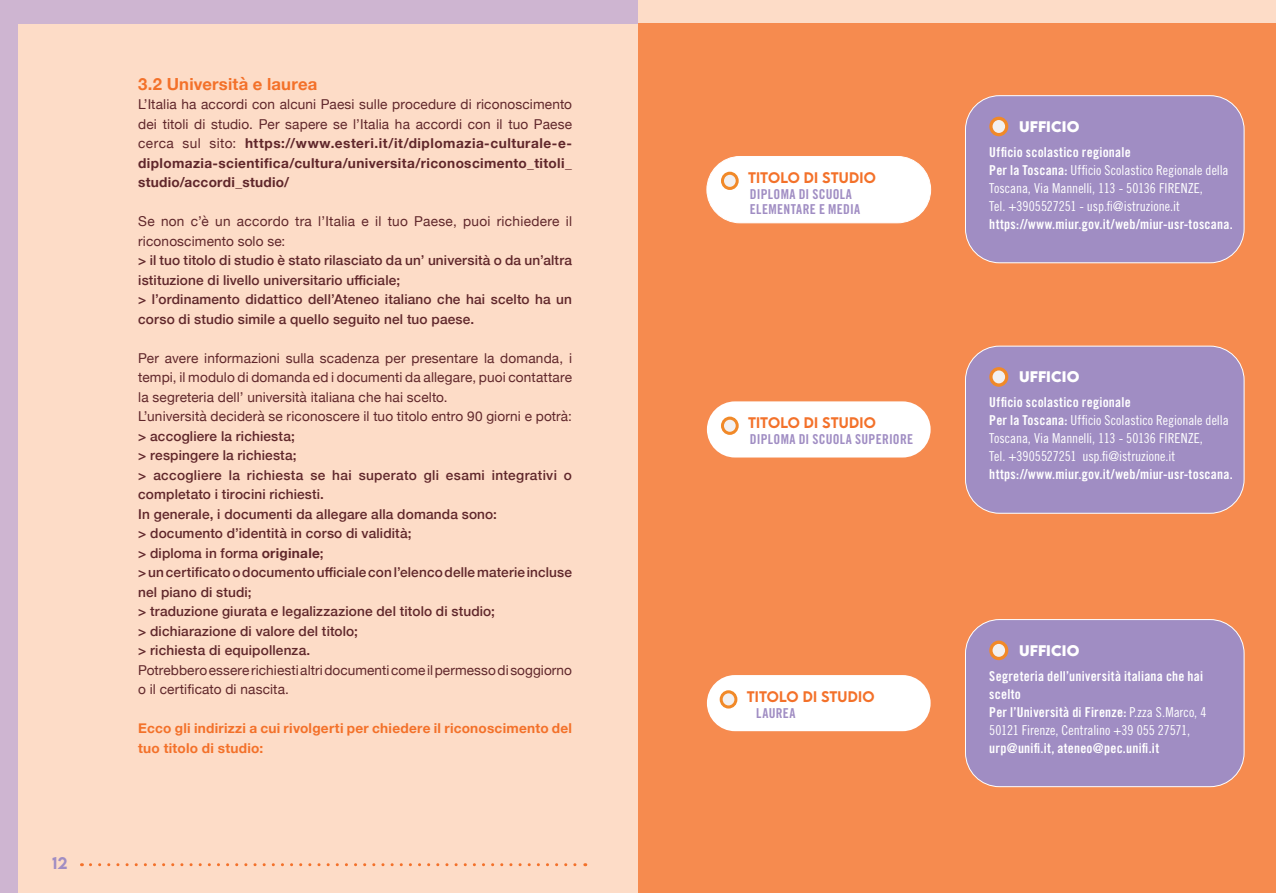
<style>
.page{position:relative;width:1276px;height:893px;background:#fddcc7}
.page>*{position:absolute;margin:0;border:0;box-sizing:border-box;transform-origin:0 0}
.t1{font:700 16.65px "Helvetica Neue";letter-spacing:.01em;color:#f3712a}
.t2{font:500 15px "LEMONMILK";color:#a08dc3}
.t3{font:500 13.65px/19.5px "Helvetica Neue";letter-spacing:.01em;color:#60272b}
.t4{font:13.65px/19.5px "Helvetica Neue";letter-spacing:.01em;color:#60272b}
.t5{font:13.65px/18px "Trade Gothic LT Std Cn 18";color:#fff}
.t6{font:700 13.65px/19.5px "Helvetica Neue";letter-spacing:.025em;color:#60272b;text-align:justify}
.t7{font:13.65px/18px "Trade Gothic LT Std Bd Cn 20";letter-spacing:.015em;color:#fff}
.t8{font:700 13.65px/19.5px "Helvetica Neue";letter-spacing:.02em;color:#f3712a}
.t9{font:13.65px "Trade Gothic LT Std Bd Cn 20";letter-spacing:.025em;color:#a08dc3}
.t10{font:500 13.65px "LEMONMILK";letter-spacing:.005em;color:#f3712a}
.t11{font:700 13.65px "LEMONMILK";letter-spacing:.01em;color:#fff}
.s1{font-weight:400}
.s2{font-weight:700}
.s3{font-family:"Trade Gothic LT Std Bd Cn 20"}
</style>
<div class="page">
<svg style="left:90px;top:863px;width:496px;height:3px"></svg>
<div style="left:0;top:0;width:638px;height:23px;background:#ceb5d1"></div>
<div style="left:638px;top:23px;width:638px;height:870px;background:#f68b4f"></div>
<div style="left:965px;top:96px;width:279px;height:167px;background:#a08dc3;border-radius:34px"></div>
<div style="left:965px;top:95px;width:279px;height:168px;border:1px solid #fff;border-radius:34px"></div>
<svg style="left:989px;top:117px;width:19px;height:19px"></svg>
<div style="left:992px;top:120px;width:13px;height:13px;background:#f2f0f0;border-radius:50%"></div>
<div style="left:707px;top:401px;width:223px;height:56px;background:#fff;border-radius:28px"></div>
<svg style="left:721px;top:417px;width:17px;height:18px"></svg>
<div style="left:724px;top:420px;width:11px;height:12px;background:#f2f0f0;border-radius:50%"></div>
<div style="left:965px;top:346px;width:279px;height:167px;background:#a08dc3;border-radius:34px"></div>
<div style="left:965px;top:346px;width:279px;height:167px;border:1px solid #fff;border-radius:34px"></div>
<svg style="left:989px;top:367px;width:19px;height:20px"></svg>
<div style="left:992px;top:370px;width:13px;height:13px;background:#f2f0f0;border-radius:50%"></div>
<div style="left:707px;top:675px;width:223px;height:56px;background:#fff;border-radius:28px"></div>
<svg style="left:719px;top:690px;width:18px;height:18px"></svg>
<div style="left:722px;top:693px;width:12px;height:12px;background:#f2f0f0;border-radius:50%"></div>
<div style="left:965px;top:620px;width:279px;height:167px;background:#a08dc3;border-radius:34px"></div>
<div style="left:965px;top:619px;width:279px;height:168px;border:1px solid #fff;border-radius:34px"></div>
<svg style="left:989px;top:641px;width:19px;height:19px"></svg>
<div style="left:992px;top:644px;width:13px;height:13px;background:#f2f0f0;border-radius:50%"></div>
<div style="left:0;top:0;width:18px;height:893px;background:#ceb5d1"></div>
<div style="left:707px;top:156px;width:223px;height:67px;background:#fff;border-radius:33px"></div>
<div style="left:706px;top:156px;width:225px;height:67px;border:1px solid #fff;border-radius:33px"></div>
<svg style="left:721px;top:172px;width:17px;height:18px"></svg>
<div style="left:724px;top:175px;width:11px;height:12px;background:#f2f0f0;border-radius:50%"></div>
<p class="t2" style="left:52px;top:853px;width:17px">12</p>
<p class="t1" style="left:138px;top:71px;width:181px">3.2 Università e laurea</p>
<p class="t6" style="left:138px;top:95px;width:435px"><span class="s1">L’Italia ha accordi con alcuni Paesi sulle procedure di riconoscimento dei titoli di studio. Per sapere se l’Italia ha accordi con il tuo Paese cerca sul sito:</span> https://www.esteri.it/it/diplomazia-culturale-e&shy;diplomazia-scientifica/cultura/universita/riconoscimento_titoli_ studio/accordi_studio/</p>
<p class="t4" style="left:138px;top:212px;width:435px">Se non c’è un accordo tra l’Italia e il tuo Paese, puoi richiedere il riconoscimento solo se:</p>
<p class="t3" style="left:138px;top:249px;width:435px">&gt; il tuo titolo di studio è stato rilasciato da un’ università o da un’altra istituzione di livello universitario ufficiale;</p>
<p class="t3" style="left:138px;top:288px;width:435px">&gt; l’ordinamento didattico dell’Ateneo italiano che hai scelto ha un corso di studio simile a quello seguito nel tuo paese.</p>
<p class="t4" style="left:138px;top:349px;width:435px;text-align:justify">Per avere informazioni sulla scadenza per presentare la domanda, i tempi, il modulo di domanda ed i documenti da allegare, puoi contattare la segreteria dell’ università italiana che hai scelto.</p>
<p class="t4" style="left:138px;top:407px;width:435px">L’università deciderà se riconoscere il tuo titolo entro 90 giorni e potrà:</p>
<p class="t3" style="left:138px;top:425px;width:158px">&gt; accogliere la richiesta;</p>
<p class="t3" style="left:138px;top:444px;width:160px">&gt; respingere la richiesta;</p>
<p class="t3" style="left:138px;top:464px;width:435px">&gt; accogliere la richiesta se hai superato gli esami integrativi o completato i tirocini richiesti.</p>
<p class="t3" style="left:138px;top:503px;width:360px">In generale, i documenti da allegare alla domanda sono:</p>
<p class="t3" style="left:138px;top:522px;width:275px">&gt; documento d’identità in corso di validità;</p>
<p class="t3" style="left:138px;top:542px;width:187px">&gt; diploma in forma <span class="s2">originale</span>;</p>
<p class="t3" style="left:138px;top:561px;width:435px">&gt; un certificato o documento ufficiale con l’elenco delle materie incluse nel piano di studi;</p>
<p class="t3" style="left:138px;top:600px;width:358px">&gt; traduzione giurata e legalizzazione del titolo di studio;</p>
<p class="t3" style="left:138px;top:620px;width:221px">&gt; dichiarazione di valore del titolo;</p>
<p class="t3" style="left:138px;top:639px;width:174px">&gt; richiesta di equipollenza.</p>
<p class="t4" style="left:138px;top:661px;width:435px">Potrebbero essere richiesti altri documenti come il permesso di soggiorno o il certificato di nascita.</p>
<p class="t8" style="left:138px;top:719px;width:435px">Ecco gli indirizzi a cui rivolgerti per chiedere il riconoscimento del tuo titolo di studio:</p>
<p class="t10" style="left:748px;top:169px;width:93px">TITOLO DI STUD</p>
<p class="t10" style="left:859px;top:169px;width:17px">IO</p>
<p class="t9" style="left:750px;top:186px;width:104px">DIPLOMA DI SCUOLA</p>
<p class="t9" style="left:750px;top:201px;width:112px">ELEMENTARE E MEDIA</p>
<p class="t10" style="left:748px;top:414px;width:93px">TITOLO DI STUD</p>
<p class="t10" style="left:859px;top:414px;width:17px">IO</p>
<p class="t9" style="left:750px;top:431px;width:165px">DIPLOMA DI SCUOLA SUPERIORE</p>
<p class="t10" style="left:747px;top:687px;width:93px">TITOLO DI STUD</p>
<p class="t10" style="left:858px;top:687px;width:17px">IO</p>
<p class="t9" style="left:756px;top:704px;width:41px">LAUREA</p>
<p class="t11" style="left:1019px;top:117px;width:62px">UFFICIO</p>
<p class="t7" style="left:989px;top:143px;width:143px">Ufficio scolastico regionale</p>
<p class="t5" style="left:989px;top:161px;width:241px"><span class="s3">Per la Toscana:</span> Ufficio Scolastico Regionale della<br>Toscana, Via Mannelli, 113 - 50136 FIRENZE,</p>
<p class="t5" style="left:989px;top:197px;width:192px">Tel. +3905527251 - usp.fi@istruzione.it</p>
<p class="t7" style="left:989px;top:215px;width:245px">https://www.miur.gov.it/web/miur-usr-toscana.</p>
<p class="t11" style="left:1019px;top:368px;width:62px">UFFICIO</p>
<p class="t7" style="left:989px;top:393px;width:143px">Ufficio scolastico regionale</p>
<p class="t5" style="left:989px;top:411px;width:241px"><span class="s3">Per la Toscana:</span> Ufficio Scolastico Regionale della<br>Toscana, Via Mannelli, 113 - 50136 FIRENZE,</p>
<p class="t5" style="left:989px;top:447px;width:188px">Tel. +3905527251 usp.fi@istruzione.it</p>
<p class="t7" style="left:989px;top:465px;width:245px">https://www.miur.gov.it/web/miur-usr-toscana.</p>
<p class="t11" style="left:1019px;top:641px;width:62px">UFFICIO</p>
<p class="t7" style="left:989px;top:667px;width:215px">Segreteria dell’università italiana che hai scelto</p>
<p class="t5" style="left:989px;top:703px;width:219px"><span class="s3">Per l’Università di Firenze:</span> P.zza S.Marco, 4<br>50121 Firenze, Centralino +39 055 27571,</p>
<p class="t7" style="left:989px;top:739px;width:171px">urp@unifi.it, ateneo@pec.unifi.it</p>
</div>
